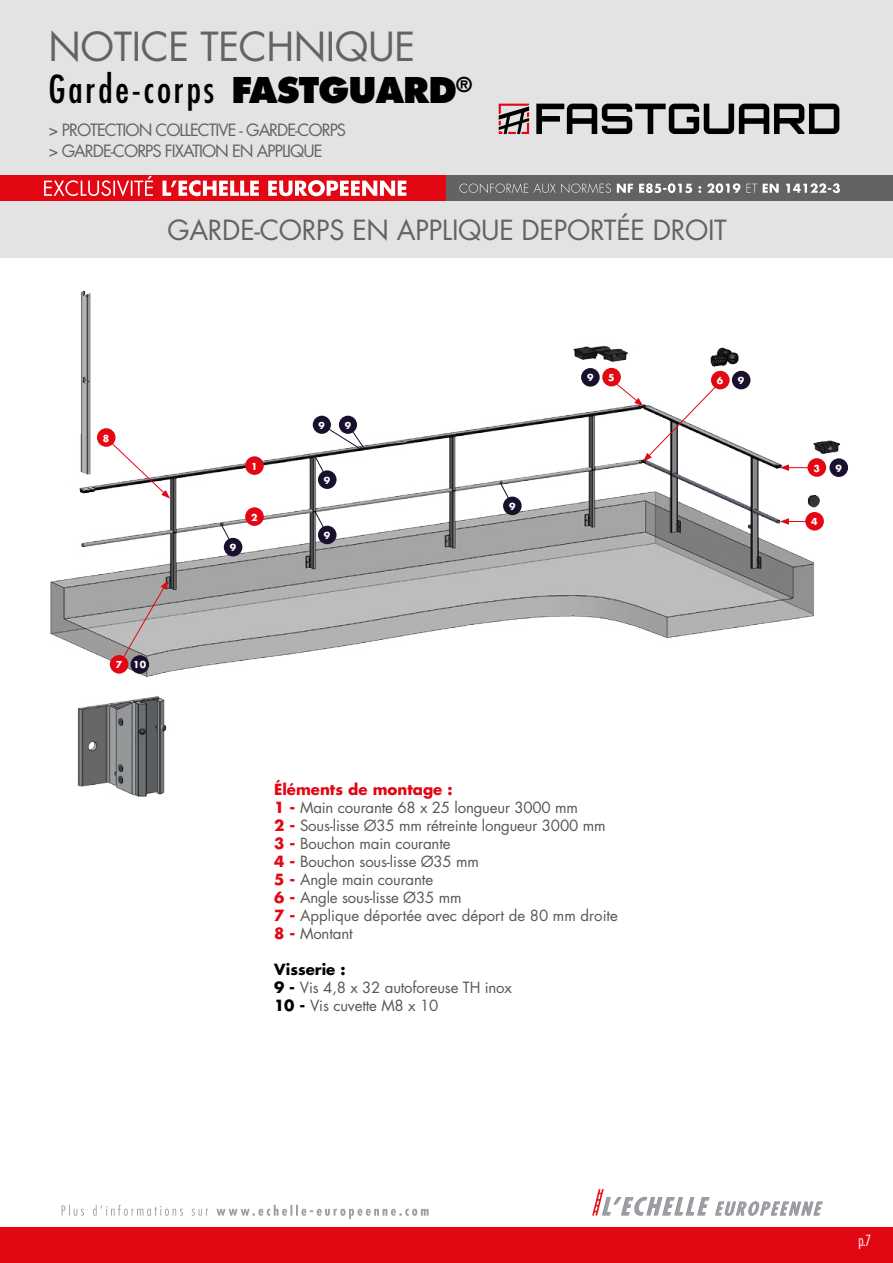
<style>
.page{position:relative;width:893px;height:1263px;background:#fff}
.page>*{position:absolute;margin:0;border:0;box-sizing:border-box;transform-origin:0 0}
.t1{font:39px "Futura Std";letter-spacing:-.01em;color:#646363}
.t2{font:condensed 37.5px "Futura Std";letter-spacing:.075em;color:#000}
.t3{font:27px "Futura Std";letter-spacing:-.01em;color:#646363}
.t4{font:16.5px/21px "Futura Std";letter-spacing:-.06em;color:#646363}
.t5{font:15px/18px "Futura Std";letter-spacing:-.01em;color:#575756}
.t6{font:300 condensed 15px "Futura Std";color:#fff}
.t7{font:700 9.3px "Futura Std";color:#fff}
.t8{font:700 9.15px "Futura Std";color:#fff}
.s1{font-weight:800;font-stretch:normal;font-size:34.5px}
.s2{font-weight:700;color:#e30613}
.s3{font-weight:700;color:#000}
</style>
<div class="page">
<div style="left:0;top:201px;width:893px;height:56px;background:#e3e3e3"></div>
<div style="left:0;top:0;width:893px;height:175px;background:#e3e3e3"></div>
<div style="left:0;top:1227px;width:893px;height:36px;background:#e30613"></div>
<svg style="left:592px;top:1189px;width:231px;height:27px"></svg>
<svg style="left:536px;top:104px;width:303px;height:30px"></svg>
<svg style="left:499px;top:104px;width:30px;height:30px"></svg>
<svg style="left:62px;top:1205px;width:367px;height:14px"></svg>
<div style="left:0;top:175px;width:446px;height:26px;background:#e30613"></div>
<div style="left:446px;top:175px;width:447px;height:26px;background:#646363"></div>
<svg style="left:44px;top:176px;width:362px;height:21px"></svg>
<svg style="left:459px;top:183px;width:381px;height:10px"></svg>
<img style="left:50px;top:408px;width:764px;height:269px">
<img style="left:317px;top:429px;width:89px;height:14px">
<img style="left:50px;top:480px;width:45px;height:15px">
<hr style="left:787px;top:521px;width:33px;height:1px;background:#e30613">
<svg style="left:780px;top:518px;width:9px;height:7px"></svg>
<div style="left:805px;top:512px;width:19px;height:19px;background:#e30613;border-radius:50%"></div>
<svg style="left:315px;top:511px;width:13px;height:25px"></svg>
<div style="left:318px;top:526px;width:19px;height:18px;background:#18102c;border-radius:50%"></div>
<div style="left:245px;top:456px;width:19px;height:19px;background:#e30613;border-radius:50%"></div>
<div style="left:245px;top:507px;width:19px;height:19px;background:#e30613;border-radius:50%"></div>
<div style="left:711px;top:371px;width:19px;height:18px;background:#e30613;border-radius:50%"></div>
<div style="left:732px;top:371px;width:18px;height:18px;background:#18102c;border-radius:50%"></div>
<svg style="left:106px;top:437px;width:64px;height:62px"></svg>
<div style="left:97px;top:428px;width:19px;height:19px;background:#e30613;border-radius:50%"></div>
<div style="left:581px;top:368px;width:19px;height:19px;background:#18102c;border-radius:50%"></div>
<svg style="left:612px;top:380px;width:106px;height:82px"></svg>
<div style="left:602px;top:368px;width:19px;height:18px;background:#e30613;border-radius:50%"></div>
<hr style="left:787px;top:467px;width:33px;height:1px;background:#e30613">
<svg style="left:780px;top:464px;width:9px;height:7px"></svg>
<div style="left:807px;top:458px;width:19px;height:19px;background:#e30613;border-radius:50%"></div>
<div style="left:829px;top:458px;width:19px;height:19px;background:#18102c;border-radius:50%"></div>
<div style="left:110px;top:655px;width:18px;height:19px;background:#e30613;border-radius:50%"></div>
<svg style="left:123px;top:580px;width:45px;height:78px;background:#afa8a8"></svg>
<div style="left:131px;top:655px;width:18px;height:19px;background:#18102c;border-radius:50%"></div>
<svg style="left:315px;top:456px;width:13px;height:24px"></svg>
<div style="left:318px;top:470px;width:19px;height:19px;background:#18102c;border-radius:50%"></div>
<img style="left:77px;top:696px;width:90px;height:101px">
<div style="left:71px;top:285px;width:22px;height:190px;background:#fff"></div>
<img style="left:80px;top:291px;width:11px;height:184px">
<img style="left:573px;top:346px;width:56px;height:16px">
<img style="left:710px;top:347px;width:29px;height:20px">
<img style="left:812px;top:439px;width:28px;height:17px">
<img style="left:806px;top:492px;width:14px;height:16px">
<div style="left:339px;top:416px;width:18px;height:18px;background:#18102c;border-radius:50%"></div>
<svg style="left:322px;top:424px;width:43px;height:25px"></svg>
<div style="left:313px;top:416px;width:18px;height:18px;background:#18102c;border-radius:50%"></div>
<svg style="left:220px;top:523px;width:14px;height:25px"></svg>
<div style="left:224px;top:538px;width:18px;height:18px;background:#18102c;border-radius:50%"></div>
<svg style="left:500px;top:482px;width:13px;height:24px"></svg>
<div style="left:503px;top:497px;width:19px;height:18px;background:#18102c;border-radius:50%"></div>
<h1 class="t1" style="left:49px;top:22px;width:368px">NOTICE TECHNIQUE</h1>
<h2 class="t2" style="left:49px;top:67px;width:425px">Garde-corps <span class="s1">FASTGUARD</span><sup>®</sup></h2>
<p class="t4" style="left:49px;top:120px;width:299px">&gt; PROTECTION COLLECTIVE - GARDE-CORPS &gt; GARDE-CORPS FIXATION EN APPLIQUE</p>
<h3 class="t3" style="left:167px;top:213px;width:561px">GARDE-CORPS EN APPLIQUE DEPORTÉE DROIT</h3>
<p class="t7" style="left:103px;top:432px;width:8px">8</p>
<p class="t7" style="left:116px;top:659px;width:32px">7 10</p>
<p class="t7" style="left:251px;top:460px;width:8px">1</p>
<p class="t7" style="left:230px;top:541px;width:8px">9</p>
<p class="t7" style="left:251px;top:511px;width:8px">2</p>
<p class="t8" style="left:319px;top:419px;width:8px">9</p>
<p class="t8" style="left:345px;top:419px;width:8px">9</p>
<p class="t7" style="left:324px;top:474px;width:8px">9</p>
<p class="t7" style="left:324px;top:529px;width:8px">9</p>
<p class="t7" style="left:509px;top:500px;width:8px">9</p>
<p class="t7" style="left:587px;top:371px;width:8px">9</p>
<p class="t7" style="left:608px;top:371px;width:8px">5</p>
<p class="t5" style="left:274px;top:780px;width:345px"><span class="s2">Éléments de montage :<br>1 -</span> Main courante 68 x 25 longueur 3000 mm<br><span class="s2">2 -</span> Sous-lisse Ø35 mm rétreinte longueur 3000 mm<br><span class="s2">3 -</span> Bouchon main courante<br><span class="s2">4 -</span> Bouchon sous-lisse Ø35 mm<br><span class="s2">5 -</span> Angle main courante<br><span class="s2">6 -</span> Angle sous-lisse Ø35 mm<br><span class="s2">7 -</span> Applique déportée avec déport de 80 mm droite<br><span class="s2">8 -</span> Montant</p>
<p class="t5" style="left:274px;top:960px;width:239px"><span class="s3">Visserie :<br>9 -</span> Vis 4,8 x 32 autoforeuse TH inox<br><span class="s3">10 -</span> Vis cuvette M8 x 10</p>
<p class="t7" style="left:717px;top:374px;width:8px">6</p>
<p class="t7" style="left:738px;top:374px;width:8px">9</p>
<p class="t7" style="left:813px;top:462px;width:8px">3</p>
<p class="t7" style="left:835px;top:462px;width:8px">9</p>
<p class="t7" style="left:811px;top:516px;width:8px">4</p>
<p class="t6" style="left:858px;top:1232px;width:14px">p.7</p>
</div>
